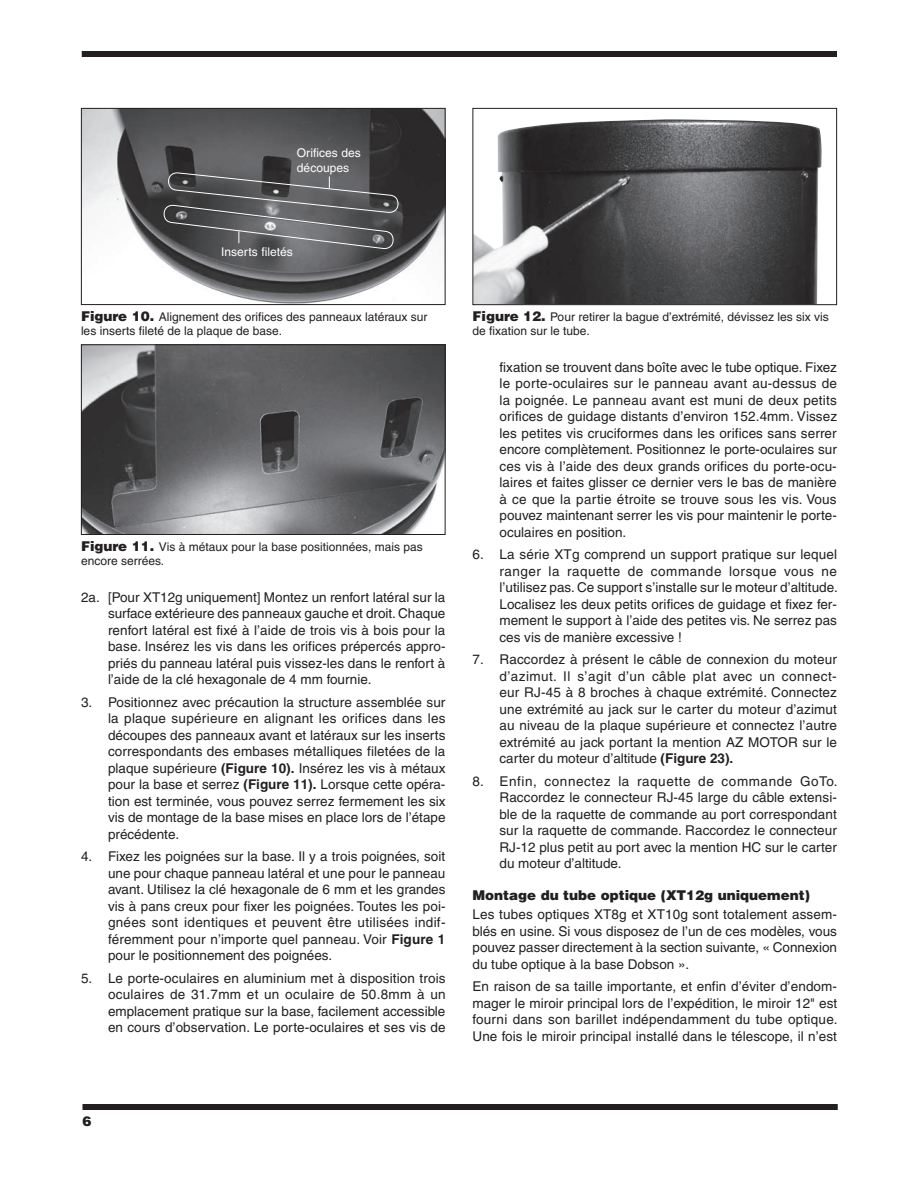
<style>
.page{position:relative;width:918px;height:1188px;background:#fff}
.page>*{position:absolute;margin:0;border:0;box-sizing:border-box;transform-origin:0 0}
.t1{font:13.5px/16.5px "Helvetica";color:#231f20;text-align:justify}
.t2{font:900 13.5px "Helvetica";color:#231f20}
.t3{font:12px/13.5px "Helvetica";color:#231f20}
.t4{font:12px/15px "Helvetica";color:#fff}
.s1{font-weight:900;font-size:13.5px}
.s2{font-weight:700}
</style>
<div class="page">
<div style="left:82px;top:51px;width:755px;height:6px;background:#231f20"></div>
<div style="left:82px;top:1104px;width:756px;height:6px;background:#231f20"></div>
<img style="left:83px;top:346px;width:361px;height:187px">
<div style="left:81px;top:344px;width:365px;height:191px;border:1px solid #231f20"></div>
<img style="left:474px;top:119px;width:348px;height:184px">
<div style="left:472px;top:108px;width:365px;height:197px;border:1px solid #231f20"></div>
<img style="left:83px;top:110px;width:361px;height:193px">
<div style="left:81px;top:108px;width:365px;height:197px;border:1px solid #231f20"></div>
<svg style="left:163px;top:172px;width:236px;height:77px;background:#5e5e60"></svg>
<p class="t4" style="left:297px;top:145px;width:65px">Orifices des découpes</p>
<p class="t4" style="left:221px;top:245px;width:73px">Inserts filetés</p>
<p class="t3" style="left:81px;top:310px;width:348px"><span class="s1">Figure 10.</span> Alignement des orifices des panneaux latéraux sur les inserts fileté de la plaque de base.</p>
<p class="t3" style="left:81px;top:540px;width:343px"><span class="s1">Figure 11.</span> Vis à métaux pour la base positionnées, mais pas encore serrées.</p>
<p class="t1" style="left:108px;top:589px;width:339px;text-indent:-27px">2a. [Pour XT12g uniquement] Montez un renfort latéral sur la surface extérieure des panneaux gauche et droit. Chaque renfort latéral est fixé à l’aide de trois vis à bois pour la base. Insérez les vis dans les orifices prépercés appro&shy;priés du panneau latéral puis vissez-les dans le renfort à l’aide de la clé hexagonale de 4 mm fournie.</p>
<p class="t1" style="left:108px;top:694px;width:339px;text-indent:-27px">3. Positionnez avec précaution la structure assemblée sur la plaque supérieure en alignant les orifices dans les découpes des panneaux avant et latéraux sur les inserts correspondants des embases métalliques filetées de la plaque supérieure <span class="s2">(Figure 10).</span> Insérez les vis à métaux pour la base et serrez <span class="s2">(Figure 11).</span> Lorsque cette opéra&shy;tion est terminée, vous pouvez serrez fermement les six vis de montage de la base mises en place lors de l’étape précédente.</p>
<p class="t1" style="left:108px;top:848px;width:339px;text-indent:-27px">4. Fixez les poignées sur la base. Il y a trois poignées, soit une pour chaque panneau latéral et une pour le panneau avant. Utilisez la clé hexagonale de 6 mm et les grandes vis à pans creux pour fixer les poignées. Toutes les poi&shy;gnées sont identiques et peuvent être utilisées indif&shy;féremment pour n’importe quel panneau. Voir <span class="s2">Figure 1 </span>pour le positionnement des poignées.</p>
<p class="t1" style="left:108px;top:970px;width:339px;text-indent:-27px">5. Le porte-oculaires en aluminium met à disposition trois oculaires de 31.7mm et un oculaire de 50.8mm à un emplacement pratique sur la base, facilement accessible en cours d’observation. Le porte-oculaires et ses vis de</p>
<p class="t3" style="left:472px;top:310px;width:358px"><span class="s1">Figure 12.</span> Pour retirer la bague d’extrémité, dévissez les six vis de fixation sur le tube.</p>
<p class="t1" style="left:500px;top:359px;width:339px">fixation se trouvent dans boîte avec le tube optique. Fixez le porte-oculaires sur le panneau avant au-dessus de la poignée. Le panneau avant est muni de deux petits orifices de guidage distants d’environ 152.4mm. Vissez les petites vis cruciformes dans les orifices sans serrer encore complètement. Positionnez le porte-oculaires sur ces vis à l’aide des deux grands orifices du porte-ocu&shy;laires et faites glisser ce dernier vers le bas de manière à ce que la partie étroite se trouve sous les vis. Vous pouvez maintenant serrer les vis pour maintenir le porte&shy;oculaires en position.</p>
<p class="t1" style="left:500px;top:546px;width:340px;text-indent:-27px">6. La série XTg comprend un support pratique sur lequel ranger la raquette de commande lorsque vous ne l’utilisez pas. Ce support s’installe sur le moteur d’altitude.<br>Localisez les deux petits orifices de guidage et fixez fer&shy;mement le support à l’aide des petites vis. Ne serrez pas ces vis de manière excessive !</p>
<p class="t1" style="left:500px;top:651px;width:339px;text-indent:-27px">7. Raccordez à présent le câble de connexion du moteur d’azimut. Il s’agit d’un câble plat avec un connect&shy;eur RJ-45 à 8 broches à chaque extrémité. Connectez une extrémité au jack sur le carter du moteur d’azimut au niveau de la plaque supérieure et connectez l’autre extrémité au jack portant la mention AZ MOTOR sur le carter du moteur d’altitude <span class="s2">(Figure 23).</span></p>
<p class="t1" style="left:500px;top:773px;width:340px;text-indent:-27px">8. Enfin, connectez la raquette de commande GoTo.<br>Raccordez le connecteur RJ-45 large du câble extensi&shy;ble de la raquette de commande au port correspondant sur la raquette de commande. Raccordez le connecteur RJ-12 plus petit au port avec la mention HC sur le carter du moteur d’altitude.</p>
<p class="t2" style="left:473px;top:886px;width:339px">Montage du tube optique (XT12g uniquement)</p>
<p class="t1" style="left:473px;top:906px;width:366px">Les tubes optiques XT8g et XT10g sont totalement assem&shy;blés en usine. Si vous disposez de l’un de ces modèles, vous pouvez passer directement à la section suivante, « Connexion du tube optique à la base Dobson ».</p>
<p class="t1" style="left:473px;top:978px;width:367px">En raison de sa taille importante, et enfin d’éviter d’endom&shy;mager le miroir principal lors de l’expédition, le miroir 12" est fourni dans son barillet indépendamment du tube optique.<br>Une fois le miroir principal installé dans le télescope, il n’est</p>
<p class="t2" style="left:82px;top:1113px;width:11px">6</p>
</div>
